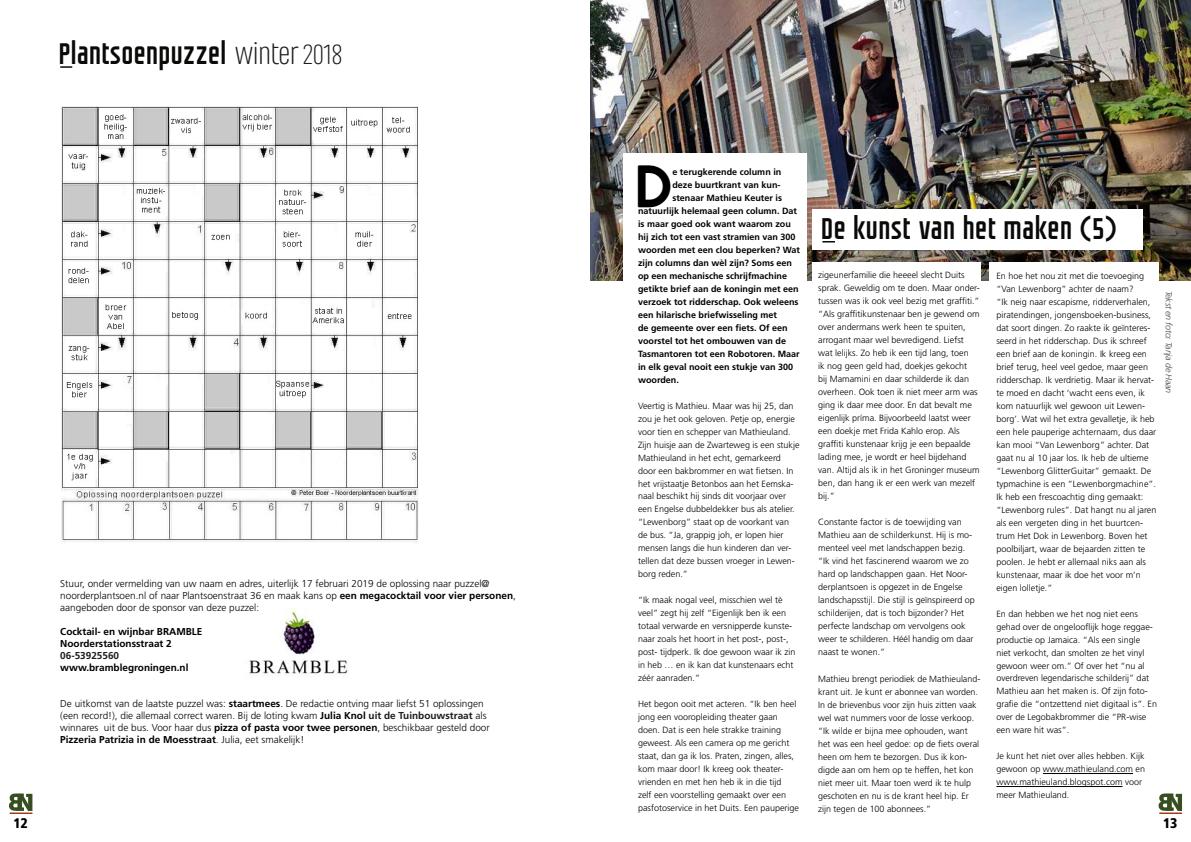
<style>
.page{position:relative;width:1191px;height:842px;background:#fff}
.page>*{position:absolute;margin:0;border:0;box-sizing:border-box;transform-origin:0 0}
.t1{font:48.9px "FARRAY";color:#000}
.t2{font:30.2px "GROTESKIA";letter-spacing:.005em;color:#0a0a09}
.t3{font:30px "GROTESKIA";color:#0a0a09}
.t4{font:900 condensed 14px "Frutiger LT Std";color:#000}
.t5{font:300 10px/12px "Frutiger LT Std";color:#000}
.t6{font:700 10px/12px "Frutiger LT Std";color:#000}
.t7{font:700 10px "Frutiger LT Std";color:#1c1c1c}
.t8{font:300 9px/13px "Frutiger LT Std";color:#000}
.t9{font:700 9px "Frutiger LT Std";color:#000}
.t10{font:italic 300 9px "Frutiger LT Std";letter-spacing:-.025em;color:#4a4948}
.s1{font-family:"Marianina FYW01";font-weight:300;font-size:34px;color:#1c1c1c}
.s2{font-family:"Marianina FYW01";font-weight:300;font-size:29px;color:#1c1c1c}
.s3{font-weight:700}
.s4{font-weight:700;color:#1c1c1c}
</style>
<div class="page">
<svg style="left:9px;top:793px;width:23px;height:18px"></svg>
<hr style="left:10px;top:812px;width:22px;height:2px;background:#a53816">
<svg style="left:1158px;top:793px;width:24px;height:18px"></svg>
<hr style="left:1159px;top:812px;width:23px;height:2px;background:#a53816">
<img style="left:61px;top:107px;width:358px;height:436px">
<img style="left:249px;top:608px;width:100px;height:67px">
<svg style="left:60px;top:66px;width:12px;height:2px"></svg>
<img style="left:591px;top:0;width:600px;height:281px">
<div style="left:623px;top:153px;width:183px;height:156px;background:#fff"></div>
<div style="left:812px;top:263px;width:168px;height:46px;background:#fff"></div>
<div style="left:812px;top:210px;width:331px;height:40px;background:#fff"></div>
<svg style="left:822px;top:241px;width:13px;height:1px"></svg>
<div style="left:989px;top:263px;width:169px;height:46px;background:#fff"></div>
<hr style="left:1043px;top:773px;width:90px;height:1px;background:#000">
<hr style="left:996px;top:786px;width:126px;height:1px;background:#000">
<h3 class="t3" style="left:60px;top:36px;width:284px">Plantsoenpuzzel <span class="s1">winter</span> <span class="s2">2018</span></h3>
<p class="t5" style="left:60px;top:578px;width:457px">Stuur, onder vermelding van uw naam en adres, uiterlijk 17 februari 2019 de oplossing naar puzzel@ noorderplantsoen.nl of naar Plantsoenstraat 36 en maak kans op <span class="s3">een megacocktail voor vier personen</span>, aangeboden door de sponsor van deze puzzel:</p>
<p class="t6" style="left:60px;top:626px;width:144px">Cocktail- en wijnbar BRAMBLE<br>Noorderstationsstraat 2</p>
<p class="t7" style="left:60px;top:650px;width:60px">06-53925560</p>
<p class="t6" style="left:60px;top:662px;width:130px">www.bramblegroningen.nl</p>
<p class="t5" style="left:60px;top:698px;width:431px">De uitkomst van de laatste puzzel was: <span class="s3">staartmees</span>. De redactie ontving maar liefst 51 oplossingen (een record!), die allemaal correct waren. Bij de loting kwam <span class="s3">Julia Knol</span> <span class="s4">uit de Tuinbouwstraat</span> als winnares uit de bus. Voor haar dus <span class="s3">pizza of pasta voor twee personen</span>, beschikbaar gesteld door <span class="s3">Pizzeria Patrizia in de Moesstraat</span>. Julia, eet smakelijk!</p>
<h1 class="t1" style="left:635px;top:151px;width:39px">D</h1>
<p class="t9" style="left:672px;top:166px;width:110px">e terugkerende column in</p>
<p class="t9" style="left:672px;top:179px;width:110px">deze buurtkrant van kun-</p>
<p class="t9" style="left:672px;top:192px;width:111px">stenaar Mathieu Keuter is</p>
<p class="t9" style="left:638px;top:205px;width:161px">natuurlijk helemaal geen column. Dat</p>
<p class="t9" style="left:638px;top:218px;width:154px">is maar goed ook want waarom zou</p>
<p class="t9" style="left:638px;top:231px;width:159px">hij zich tot een vast stramien van 300</p>
<p class="t9" style="left:638px;top:244px;width:164px">woorden met een clou beperken? Wat</p>
<p class="t9" style="left:638px;top:257px;width:156px">zijn columns dan wèl zijn? Soms een</p>
<p class="t9" style="left:638px;top:270px;width:151px">op een mechanische schrijfmachine</p>
<p class="t9" style="left:638px;top:283px;width:162px">getikte brief aan de koningin met een</p>
<p class="t9" style="left:638px;top:296px;width:162px">verzoek tot ridderschap. Ook weleens</p>
<p class="t9" style="left:638px;top:309px;width:141px">een hilarische briefwisseling met</p>
<p class="t9" style="left:638px;top:322px;width:151px">de gemeente over een fiets. Of een</p>
<p class="t9" style="left:638px;top:335px;width:150px">voorstel tot het ombouwen van de</p>
<p class="t9" style="left:638px;top:348px;width:163px">Tasmantoren tot een Robotoren. Maar</p>
<p class="t9" style="left:638px;top:361px;width:157px">in elk geval nooit een stukje van 300</p>
<p class="t9" style="left:638px;top:374px;width:42px">woorden.</p>
<p class="t8" style="left:638px;top:399px;width:163px">Veertig is Mathieu. Maar was hij 25, dan zou je het ook geloven. Petje op, energie voor tien en schepper van Mathieuland.<br>Zijn huisje aan de Zwarteweg is een stukje Mathieuland in het echt, gemarkeerd door een bakbrommer en wat fietsen. In het vrijstaatje Betonbos aan het Eemska&shy;naal beschikt hij sinds dit voorjaar over een Engelse dubbeldekker bus als atelier. “Lewenborg” staat op de voorkant van de bus. “Ja, grappig joh, er lopen hier mensen langs die hun kinderen dan ver&shy;tellen dat deze bussen vroeger in Lewen&shy;borg reden.”</p>
<p class="t8" style="left:638px;top:594px;width:159px">“Ik maak nogal veel, misschien wel tè veel” zegt hij zelf “Eigenlijk ben ik een totaal verwarde en versnipperde kunste&shy;naar zoals het hoort in het post-, post-, post- tijdperk. Ik doe gewoon waar ik zin in heb … en ik kan dat kunstenaars echt zéér aanraden.”</p>
<p class="t8" style="left:638px;top:698px;width:163px">Het begon ooit met acteren. “Ik ben heel jong een vooropleiding theater gaan doen. Dat is een hele strakke training geweest. Als een camera op me gericht staat, dan ga ik los. Praten, zingen, alles, kom maar door! Ik kreeg ook theater&shy;vrienden en met hen heb ik in die tijd<br>zelf een voorstelling gemaakt over een pasfotoservice in het Duits. Een pauperige</p>
<h2 class="t2" style="left:822px;top:210px;width:298px">De kunst van het maken (5)</h2>
<p class="t8" style="left:818px;top:269px;width:163px">zigeunerfamilie die heeeel slecht Duits sprak. Geweldig om te doen. Maar onder&shy;tussen was ik ook veel bezig met graffiti.” “Als graffitikunstenaar ben je gewend om over andermans werk heen te spuiten, arrogant maar wel bevredigend. Liefst wat lelijks. Zo heb ik een tijd lang, toen<br>ik nog geen geld had, doekjes gekocht<br>bij Mamamini en daar schilderde ik dan overheen. Ook toen ik niet meer arm was ging ik daar mee door. En dat bevalt me eigenlijk príma. Bijvoorbeeld laatst weer een doekje met Frida Kahlo erop. Als graffiti kunstenaar krijg je een bepaalde lading mee, je wordt er heel bijdehand van. Altijd als ik in het Groninger museum ben, dan hang ik er een werk van mezelf bij.”</p>
<p class="t8" style="left:818px;top:516px;width:158px">Constante factor is de toewijding van Mathieu aan de schilderkunst. Hij is mo&shy;menteel veel met landschappen bezig. “Ik vind het fascinerend waarom we zo hard op landschappen gaan. Het Noor&shy;derplantsoen is opgezet in de Engelse landschapsstijl. Die stijl is geïnspireerd op schilderijen, dat is toch bijzonder? Het perfecte landschap om vervolgens ook weer te schilderen. Héél handig om daar naast te wonen.”</p>
<p class="t8" style="left:818px;top:672px;width:164px">Mathieu brengt periodiek de Mathieuland&shy;krant uit. Je kunt er abonnee van worden.<br>In de brievenbus voor zijn huis zitten vaak wel wat nummers voor de losse verkoop. “Ik wilde er bijna mee ophouden, want het was een heel gedoe: op de fiets overal heen om hem te bezorgen. Dus ik kon&shy;digde aan om hem op te heffen, het kon niet meer uit. Maar toen werd ik te hulp geschoten en nu is de krant heel hip. Er zijn tegen de 100 abonnees.”</p>
<p class="t8" style="left:996px;top:269px;width:161px">En hoe het nou zit met die toevoeging “Van Lewenborg” achter de naam?<br>“Ik neig naar escapisme, ridderverhalen, piratendingen, jongensboeken-business, dat soort dingen. Zo raakte ik geïnteres&shy;seerd in het ridderschap. Dus ik schreef een brief aan de koningin. Ik kreeg een brief terug, heel veel gedoe, maar geen ridderschap. Ik verdrietig. Maar ik hervat&shy;te moed en dacht ‘wacht eens even, ik kom natuurlijk wel gewoon uit Lewen&shy;borg’. Wat wil het extra gevalletje, ik heb een hele pauperige achternaam, dus daar kan mooi “Van Lewenborg” achter. Dat gaat nu al 10 jaar los. Ik heb de ultieme “Lewenborg GlitterGuitar” gemaakt. De typmachine is een “Lewenborgmachine”.<br>Ik heb een frescoachtig ding gemaakt: “Lewenborg rules”. Dat hangt nu al jaren als een vergeten ding in het buurtcen&shy;trum Het Dok in Lewenborg. Boven het poolbiljart, waar de bejaarden zitten te poolen. Je hebt er allemaal niks aan als kunstenaar, maar ik doe het voor m’n eigen lolletje.”</p>
<p class="t8" style="left:996px;top:607px;width:162px">En dan hebben we het nog niet eens gehad over de ongelooflijk hoge reggae&shy;productie op Jamaica. “Als een single niet verkocht, dan smolten ze het vinyl gewoon weer om.” Of over het “nu al overdreven legendarische schilderij” dat Mathieu aan het maken is. Of zijn foto&shy;grafie die “ontzettend niet digitaal is”. En over de Legobakbrommer die “PR-wise een ware hit was”.</p>
<p class="t8" style="left:996px;top:750px;width:150px">Je kunt het niet over alles hebben. Kijk gewoon op www.mathieuland.com en www.mathieuland.blogspot.com voor meer Mathieuland.</p>
<p class="t10" style="left:1174px;top:291px;width:104px;rotate:90deg">Tekst en foto: Tanja de Haan</p>
<h3 class="t4" style="left:14px;top:815px;width:16px">12</h3>
<h3 class="t4" style="left:1163px;top:815px;width:16px">13</h3>
</div>
